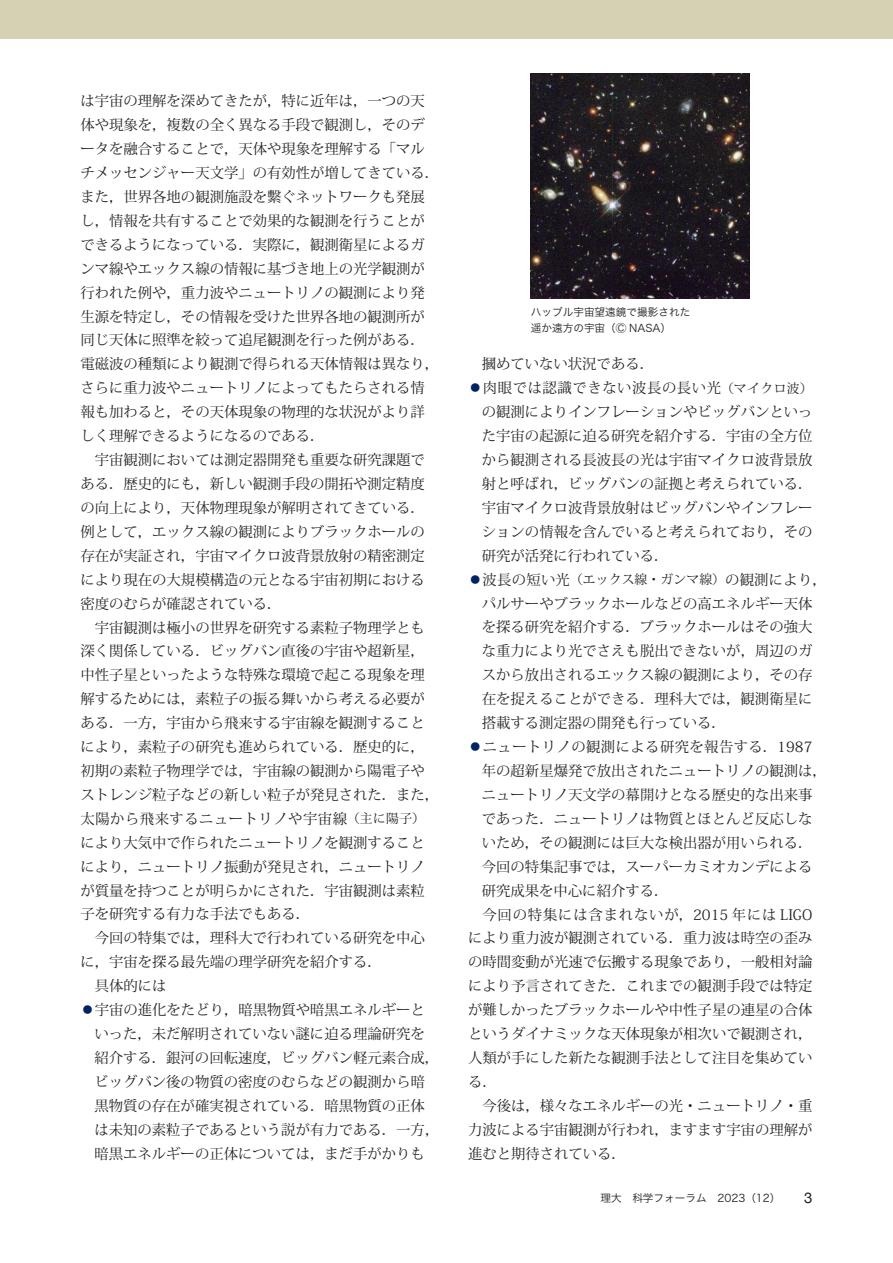
<style>
.page{position:relative;width:893px;height:1263px;background:#fff}
.page>*{position:absolute;margin:0;border:0;box-sizing:border-box;transform-origin:0 0}
.t1{font:14.85px "Helvetica Neue";color:#231f20}
.t2{font:14.4px "Koz Min Pr 6 N";color:#231f20}
.t3{font:14.4px "Koz Min Pr 6 N";letter-spacing:.055em;color:#231f20}
.t4{font:14.4px "Koz Min Pr 6 N";letter-spacing:.03em;color:#231f20}
.t5{font:14.4px "Koz Min Pr 6 N";letter-spacing:.035em;color:#231f20}
.t6{font:14.4px "Koz Min Pr 6 N";letter-spacing:.04em;color:#231f20}
.t7{font:10.65px/15.9px "Hira Kaku Pro W3";color:#231f20}
.s1{font-size:12.75px}
.s2{color:#002361}
</style>
<div class="page">
<div style="left:0;top:0;width:893px;height:38px;background:#d5d2b4"></div>
<img style="left:531px;top:73px;width:219px;height:225px">
<p class="t2" style="left:81px;top:93px;width:346px">は宇宙の理解を深めてきたが，特に近年は，一つの天</p>
<p class="t2" style="left:81px;top:117px;width:346px">体や現象を，複数の全く異なる手段で観測し，そのデ</p>
<p class="t2" style="left:81px;top:141px;width:346px">ータを融合することで，天体や現象を理解する「マル</p>
<p class="t2" style="left:81px;top:165px;width:360px">チメッセンジャー天文学」の有効性が増してきている．</p>
<p class="t2" style="left:81px;top:188px;width:346px">また，世界各地の観測施設を繫ぐネットワークも発展</p>
<p class="t2" style="left:81px;top:212px;width:346px">し，情報を共有することで効果的な観測を行うことが</p>
<p class="t2" style="left:81px;top:236px;width:346px">できるようになっている．実際に，観測衛星によるガ</p>
<p class="t2" style="left:81px;top:260px;width:346px">ンマ線やエックス線の情報に基づき地上の光学観測が</p>
<p class="t2" style="left:81px;top:284px;width:346px">行われた例や，重力波やニュートリノの観測により発</p>
<p class="t2" style="left:81px;top:308px;width:346px">生源を特定し，その情報を受けた世界各地の観測所が</p>
<p class="t2" style="left:81px;top:332px;width:346px">同じ天体に照準を絞って追尾観測を行った例がある．</p>
<p class="t2" style="left:81px;top:356px;width:360px">電磁波の種類により観測で得られる天体情報は異なり，</p>
<p class="t2" style="left:81px;top:380px;width:346px">さらに重力波やニュートリノによってもたらされる情</p>
<p class="t2" style="left:81px;top:404px;width:346px">報も加わると，その天体現象の物理的な状況がより詳</p>
<p class="t2" style="left:81px;top:428px;width:245px">しく理解できるようになるのである．</p>
<p class="t2" style="left:81px;top:452px;width:346px">　宇宙観測においては測定器開発も重要な研究課題で</p>
<p class="t2" style="left:81px;top:476px;width:346px">ある．歴史的にも，新しい観測手段の開拓や測定精度</p>
<p class="t2" style="left:81px;top:499px;width:346px">の向上により，天体物理現象が解明されてきている．</p>
<p class="t2" style="left:81px;top:523px;width:346px">例として，エックス線の観測によりブラックホールの</p>
<p class="t2" style="left:81px;top:547px;width:346px">存在が実証され，宇宙マイクロ波背景放射の精密測定</p>
<p class="t2" style="left:81px;top:571px;width:346px">により現在の大規模構造の元となる宇宙初期における</p>
<p class="t2" style="left:81px;top:595px;width:202px">密度のむらが確認されている．</p>
<p class="t2" style="left:81px;top:619px;width:346px">　宇宙観測は極小の世界を研究する素粒子物理学とも</p>
<p class="t2" style="left:81px;top:643px;width:346px">深く関係している．ビッグバン直後の宇宙や超新星，</p>
<p class="t2" style="left:81px;top:667px;width:346px">中性子星といったような特殊な環境で起こる現象を理</p>
<p class="t2" style="left:81px;top:691px;width:346px">解するためには，素粒子の振る舞いから考える必要が</p>
<p class="t2" style="left:81px;top:715px;width:346px">ある．一方，宇宙から飛来する宇宙線を観測すること</p>
<p class="t2" style="left:81px;top:739px;width:346px">により，素粒子の研究も進められている．歴史的に，</p>
<p class="t2" style="left:81px;top:763px;width:346px">初期の素粒子物理学では，宇宙線の観測から陽電子や</p>
<p class="t2" style="left:81px;top:787px;width:360px">ストレンジ粒子などの新しい粒子が発見された．また，</p>
<p class="t5" style="left:81px;top:810px;width:346px">太陽から飛来するニュートリノや宇宙線<span class="s1">（主に陽子）</span></p>
<p class="t2" style="left:81px;top:834px;width:346px">により大気中で作られたニュートリノを観測すること</p>
<p class="t2" style="left:81px;top:858px;width:346px">により，ニュートリノ振動が発見され，ニュートリノ</p>
<p class="t2" style="left:81px;top:882px;width:346px">が質量を持つことが明らかにされた．宇宙観測は素粒</p>
<p class="t2" style="left:81px;top:906px;width:231px">子を研究する有力な手法でもある．</p>
<p class="t2" style="left:81px;top:930px;width:346px">　今回の特集では，理科大で行われている研究を中心</p>
<p class="t2" style="left:81px;top:954px;width:303px">に，宇宙を探る最先端の理学研究を紹介する．</p>
<p class="t2" style="left:81px;top:978px;width:88px">　具体的には</p>
<p class="t2" style="left:81px;top:1002px;width:346px"><span class="s2">⚫</span>宇宙の進化をたどり，暗黒物質や暗黒エネルギーと</p>
<p class="t2" style="left:94px;top:1026px;width:332px">いった，未だ解明されていない謎に迫る理論研究を</p>
<p class="t2" style="left:94px;top:1050px;width:346px">紹介する．銀河の回転速度，ビッグバン軽元素合成，</p>
<p class="t2" style="left:94px;top:1073px;width:332px">ビッグバン後の物質の密度のむらなどの観測から暗</p>
<p class="t2" style="left:94px;top:1097px;width:332px">黒物質の存在が確実視されている．暗黒物質の正体</p>
<p class="t2" style="left:94px;top:1121px;width:346px">は未知の素粒子であるという説が有力である．一方，</p>
<p class="t2" style="left:94px;top:1145px;width:332px">暗黒エネルギーの正体については，まだ手がかりも</p>
<p class="t7" style="left:531px;top:303px;width:161px">ハッブル宇宙望遠鏡で撮影された遥か遠方の宇宙（Ⓒ NASA）</p>
<p class="t2" style="left:482px;top:356px;width:174px">摑めていない状況である．</p>
<p class="t6" style="left:468px;top:380px;width:346px"><span class="s2">⚫</span>肉眼では認識できない波長の長い光<span class="s1">（マイクロ波）</span></p>
<p class="t2" style="left:482px;top:404px;width:332px">の観測によりインフレーションやビッグバンといっ</p>
<p class="t2" style="left:482px;top:428px;width:332px">た宇宙の起源に迫る研究を紹介する．宇宙の全方位</p>
<p class="t2" style="left:482px;top:452px;width:332px">から観測される長波長の光は宇宙マイクロ波背景放</p>
<p class="t2" style="left:482px;top:475px;width:332px">射と呼ばれ，ビッグバンの証拠と考えられている．</p>
<p class="t2" style="left:482px;top:499px;width:332px">宇宙マイクロ波背景放射はビッグバンやインフレー</p>
<p class="t2" style="left:482px;top:523px;width:332px">ションの情報を含んでいると考えられており，その</p>
<p class="t2" style="left:482px;top:547px;width:188px">研究が活発に行われている．</p>
<p class="t2" style="left:468px;top:571px;width:360px"><span class="s2">⚫</span>波長の短い光<span class="s1">（エックス線・ガンマ線）</span>の観測により，</p>
<p class="t2" style="left:482px;top:595px;width:332px">パルサーやブラックホールなどの高エネルギー天体</p>
<p class="t2" style="left:482px;top:619px;width:332px">を探る研究を紹介する．ブラックホールはその強大</p>
<p class="t2" style="left:482px;top:643px;width:332px">な重力により光でさえも脱出できないが，周辺のガ</p>
<p class="t2" style="left:482px;top:667px;width:332px">スから放出されるエックス線の観測により，その存</p>
<p class="t2" style="left:482px;top:691px;width:332px">在を捉えることができる．理科大では，観測衛星に</p>
<p class="t2" style="left:482px;top:715px;width:245px">搭載する測定器の開発も行っている．</p>
<p class="t4" style="left:468px;top:739px;width:346px"><span class="s2">⚫</span>ニュートリノの観測による研究を報告する．1987</p>
<p class="t2" style="left:482px;top:763px;width:347px">年の超新星爆発で放出されたニュートリノの観測は，</p>
<p class="t2" style="left:482px;top:786px;width:332px">ニュートリノ天文学の幕開けとなる歴史的な出来事</p>
<p class="t2" style="left:482px;top:810px;width:332px">であった．ニュートリノは物質とほとんど反応しな</p>
<p class="t2" style="left:482px;top:834px;width:332px">いため，その観測には巨大な検出器が用いられる．</p>
<p class="t2" style="left:482px;top:858px;width:332px">今回の特集記事では，スーパーカミオカンデによる</p>
<p class="t2" style="left:482px;top:882px;width:188px">研究成果を中心に紹介する．</p>
<p class="t3" style="left:468px;top:906px;width:346px">　今回の特集には含まれないが，2015 年には LIGO</p>
<p class="t2" style="left:468px;top:930px;width:346px">により重力波が観測されている．重力波は時空の歪み</p>
<p class="t2" style="left:468px;top:954px;width:346px">の時間変動が光速で伝搬する現象であり，一般相対論</p>
<p class="t2" style="left:468px;top:978px;width:346px">により予言されてきた．これまでの観測手段では特定</p>
<p class="t2" style="left:468px;top:1002px;width:346px">が難しかったブラックホールや中性子星の連星の合体</p>
<p class="t2" style="left:468px;top:1026px;width:346px">というダイナミックな天体現象が相次いで観測され，</p>
<p class="t2" style="left:468px;top:1050px;width:346px">人類が手にした新たな観測手法として注目を集めてい</p>
<p class="t2" style="left:468px;top:1073px;width:30px">る．</p>
<p class="t2" style="left:468px;top:1097px;width:346px">　今後は，様々なエネルギーの光・ニュートリノ・重</p>
<p class="t2" style="left:468px;top:1121px;width:346px">力波による宇宙観測が行われ，ますます宇宙の理解が</p>
<p class="t2" style="left:468px;top:1145px;width:159px">進むと期待されている．</p>
<p class="t7" style="left:600px;top:1189px;width:182px">理大　科学フォーラム　2023（12）</p>
<p class="t1" style="left:804px;top:1187px;width:10px">3</p>
</div>
